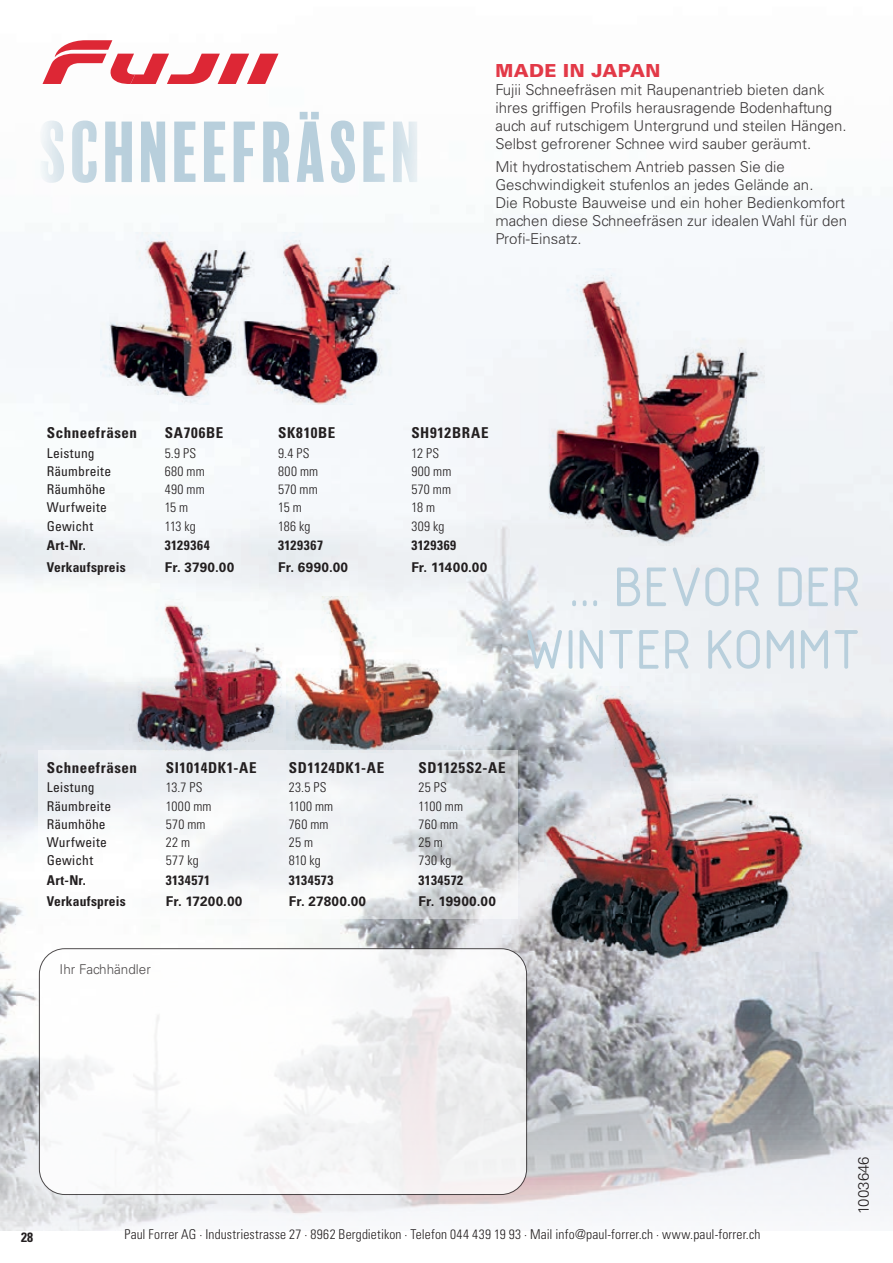
<style>
.page{position:relative;width:893px;height:1263px;background:#fff}
.page>*{position:absolute;margin:0;border:0;box-sizing:border-box;transform-origin:0 0}
.t1{font:78.6px "Balboa Plus Fill";letter-spacing:-.015em;color:#b8cfdc}
.t2{font:54px/62.6px "GOST Common";letter-spacing:-.02em;color:#b8cfdc;text-align:right}
.t3{font:900 18px "Univers LT Pro 75";letter-spacing:.02em;color:#e02333}
.t4{font:300 15px/18px "Univers LT Std";color:#231f20}
.t5{font:700 condensed 15px "Univers LT Std";letter-spacing:.04em;color:#231f20}
.t6{font:300 condensed 13.5px "Univers LT Std";letter-spacing:.015em;color:#231f20}
.t7{font:condensed 13.5px "Univers LT Pro";letter-spacing:.015em;color:#231f20}
.t8{font:700 13.5px "Univers LT Std";letter-spacing:.025em;color:#231f20}
.t9{font:700 condensed 13.5px "Univers LT Std";letter-spacing:.03em;color:#231f20}
.t10{font:700 condensed 13.5px "Univers LT Std";letter-spacing:.01em;color:#231f20}
.t11{font:300 13.5px "Univers LT Std";color:#231f20}
</style>
<div class="page">
<img style="left:0;top:83px;width:893px;height:1147px">
<svg style="left:38px;top:750px;width:479px;height:168px;fill:#f0f2f5"></svg>
<svg style="left:43px;top:40px;width:236px;height:44px"></svg>
<img style="left:120px;top:589px;width:171px;height:170px">
<img style="left:287px;top:596px;width:160px;height:156px">
<img style="left:544px;top:686px;width:266px;height:282px">
<img style="left:101px;top:233px;width:128px;height:172px">
<img style="left:229px;top:233px;width:178px;height:172px">
<img style="left:531px;top:268px;width:244px;height:278px">
<div style="left:39px;top:949px;width:488px;height:245px;background:linear-gradient(to right,#fff,#efeeef);border-radius:26px"></div>
<div style="left:39px;top:948px;width:488px;height:247px;border:1px solid #231f20;border-radius:26px"></div>
<h1 class="t1" style="left:38px;top:108px;width:389px">SCHNEEFRäSEN</h1>
<p class="t3" style="left:495px;top:58px;width:167px">MADE IN JAPAN</p>
<p class="t4" style="left:495px;top:81px;width:353px">Fujii Schneefräsen mit Raupenantrieb bieten dank ihres griffigen Profils herausragende Bodenhaftung auch auf rutschigem Untergrund und steilen Hängen.<br>Selbst gefrorener Schnee wird sauber geräumt.</p>
<p class="t4" style="left:495px;top:157px;width:353px">Mit hydrostatischem Antrieb passen Sie die Geschwindigkeit stufenlos an jedes Gelände an.<br>Die Robuste Bauweise und ein hoher Bedienkomfort machen diese Schneefräsen zur idealen Wahl für den Profi-Einsatz.</p>
<p class="t5" style="left:47px;top:424px;width:92px">Schneefräsen</p>
<p class="t5" style="left:165px;top:424px;width:60px">SA706BE</p>
<p class="t5" style="left:278px;top:424px;width:59px">SK810BE</p>
<p class="t5" style="left:411px;top:424px;width:79px">SH912BRAE</p>
<p class="t7" style="left:47px;top:444px;width:49px">Leistung</p>
<p class="t6" style="left:165px;top:445px;width:33px">5.9 PS</p>
<p class="t6" style="left:278px;top:445px;width:33px">9.4 PS</p>
<p class="t6" style="left:411px;top:445px;width:29px">12 PS</p>
<p class="t7" style="left:47px;top:462px;width:66px">Räumbreite</p>
<p class="t6" style="left:165px;top:463px;width:41px">680 mm</p>
<p class="t6" style="left:278px;top:463px;width:41px">800 mm</p>
<p class="t6" style="left:411px;top:463px;width:42px">900 mm</p>
<p class="t7" style="left:47px;top:481px;width:60px">Räumhöhe</p>
<p class="t6" style="left:165px;top:481px;width:41px">490 mm</p>
<p class="t6" style="left:278px;top:481px;width:41px">570 mm</p>
<p class="t6" style="left:411px;top:481px;width:41px">570 mm</p>
<p class="t7" style="left:47px;top:499px;width:62px">Wurfweite</p>
<p class="t6" style="left:165px;top:499px;width:25px">15 m</p>
<p class="t6" style="left:278px;top:499px;width:25px">15 m</p>
<p class="t6" style="left:411px;top:499px;width:25px">18 m</p>
<p class="t7" style="left:47px;top:517px;width:48px">Gewicht</p>
<p class="t6" style="left:165px;top:518px;width:33px">113 kg</p>
<p class="t6" style="left:278px;top:518px;width:34px">186 kg</p>
<p class="t6" style="left:411px;top:518px;width:35px">309 kg</p>
<p class="t9" style="left:47px;top:537px;width:41px">Art-Nr.</p>
<p class="t9" style="left:165px;top:537px;width:46px">3129364</p>
<p class="t9" style="left:278px;top:537px;width:46px">3129367</p>
<p class="t9" style="left:411px;top:537px;width:46px">3129369</p>
<p class="t10" style="left:47px;top:558px;width:80px">Verkaufspreis</p>
<p class="t8" style="left:165px;top:559px;width:71px">Fr. 3790.00</p>
<p class="t8" style="left:278px;top:559px;width:71px">Fr. 6990.00</p>
<p class="t8" style="left:411px;top:559px;width:77px">Fr. 11400.00</p>
<h2 class="t2" style="left:523px;top:554px;width:340px">... BEVOR DER<br>WINTER KOMMT</h2>
<p class="t5" style="left:47px;top:759px;width:92px">Schneefräsen</p>
<p class="t5" style="left:166px;top:759px;width:92px">SI1014DK1-AE</p>
<p class="t5" style="left:289px;top:759px;width:97px">SD1124DK1-AE</p>
<p class="t5" style="left:419px;top:759px;width:88px">SD1125S2-AE</p>
<p class="t7" style="left:47px;top:779px;width:49px">Leistung</p>
<p class="t6" style="left:166px;top:779px;width:38px">13.7 PS</p>
<p class="t6" style="left:289px;top:779px;width:39px">23.5 PS</p>
<p class="t6" style="left:419px;top:779px;width:30px">25 PS</p>
<p class="t7" style="left:47px;top:797px;width:66px">Räumbreite</p>
<p class="t6" style="left:166px;top:798px;width:47px">1000 mm</p>
<p class="t6" style="left:289px;top:798px;width:46px">1100 mm</p>
<p class="t6" style="left:419px;top:798px;width:46px">1100 mm</p>
<p class="t7" style="left:47px;top:815px;width:60px">Räumhöhe</p>
<p class="t6" style="left:166px;top:816px;width:41px">570 mm</p>
<p class="t6" style="left:289px;top:816px;width:41px">760 mm</p>
<p class="t6" style="left:419px;top:816px;width:41px">760 mm</p>
<p class="t7" style="left:47px;top:834px;width:62px">Wurfweite</p>
<p class="t6" style="left:166px;top:834px;width:26px">22 m</p>
<p class="t6" style="left:289px;top:834px;width:26px">25 m</p>
<p class="t6" style="left:419px;top:834px;width:26px">25 m</p>
<p class="t7" style="left:47px;top:852px;width:48px">Gewicht</p>
<p class="t6" style="left:166px;top:852px;width:35px">577 kg</p>
<p class="t6" style="left:289px;top:852px;width:34px">810 kg</p>
<p class="t6" style="left:419px;top:852px;width:34px">730 kg</p>
<p class="t9" style="left:47px;top:872px;width:41px">Art-Nr.</p>
<p class="t9" style="left:166px;top:872px;width:46px">3134571</p>
<p class="t9" style="left:289px;top:872px;width:46px">3134573</p>
<p class="t9" style="left:419px;top:872px;width:46px">3134572</p>
<p class="t10" style="left:47px;top:893px;width:80px">Verkaufspreis</p>
<p class="t8" style="left:166px;top:894px;width:78px">Fr. 17200.00</p>
<p class="t8" style="left:289px;top:894px;width:79px">Fr. 27800.00</p>
<p class="t8" style="left:419px;top:894px;width:79px">Fr. 19900.00</p>
<p class="t11" style="left:60px;top:961px;width:93px">Ihr Fachhändler</p>
<p class="t9" style="left:21px;top:1228px;width:13px">28</p>
<p class="t6" style="left:124px;top:1226px;width:637px">Paul Forrer AG · Industriestrasse 27 · 8962 Bergdietikon · Telefon 044 439 19 93 · Mail info@paul-forrer.ch · www.paul-forrer.ch</p>
<p class="t4" style="left:854px;top:1214px;width:59px;rotate:-90deg">1003646</p>
</div>
